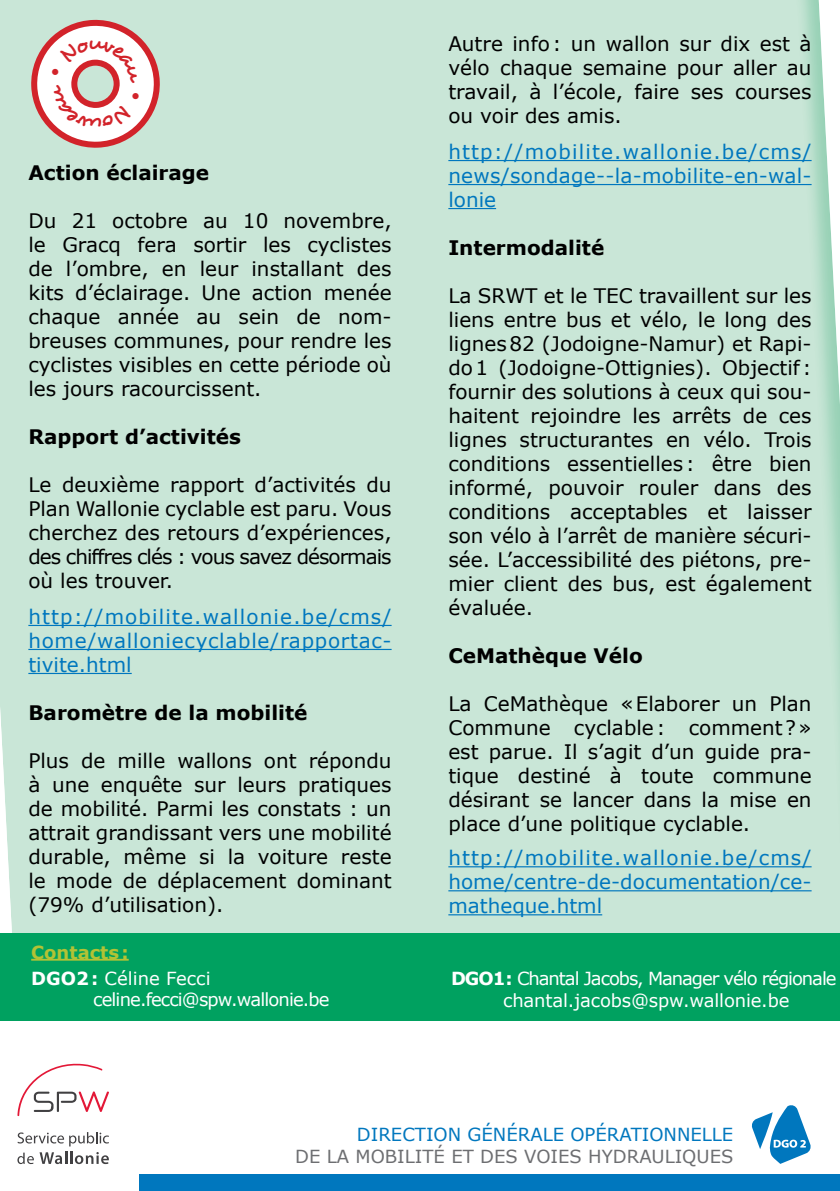
<style>
.page{position:relative;width:840px;height:1191px;background:#fff}
.page>*{position:absolute;margin:0;border:0;box-sizing:border-box;transform-origin:0 0}
.t1{font:25px "Desyrel";color:#d2232a}
.t2{font:20px/24px "Verdana";color:#000;text-align:justify}
.t3{font:20px/24px "Verdana";letter-spacing:.015em;color:#0077be;text-align:justify}
.t4{font:700 20px "Verdana";color:#000}
.t5{font:18px/22px "Verdana";letter-spacing:-.05em;color:#fff;text-align:center}
.t6{font:18px "Verdana";color:#6d6e71}
.t7{font:18px "Verdana";color:#0077be}
.t8{font:18px/26px "Verdana";color:#fff}
.s1{font-weight:700;color:#b3c235}
.s2{font-weight:700}
</style>
<div class="page">
<div style="left:0;top:0;width:839px;height:933px;background:#c9e6d7"></div>
<svg style="left:751px;top:1105px;width:59px;height:58px"></svg>
<svg style="left:17px;top:1063px;width:92px;height:53px"></svg>
<svg style="left:17px;top:1132px;width:92px;height:32px"></svg>
<div style="left:139px;top:1174px;width:700px;height:17px;background:#0077be"></div>
<div style="left:0;top:933px;width:405px;height:87px;background:#00a160"></div>
<hr style="left:31px;top:958px;width:98px;height:2px;background:#b3c235">
<div style="left:394px;top:933px;width:445px;height:87px;background:#00a160"></div>
<hr style="left:28px;top:625px;width:363px;height:1px;background:#0077be">
<hr style="left:28px;top:649px;width:363px;height:1px;background:#0077be">
<hr style="left:28px;top:673px;width:104px;height:1px;background:#0077be">
<hr style="left:448px;top:160px;width:363px;height:1px;background:#0077be">
<hr style="left:448px;top:184px;width:363px;height:1px;background:#0077be">
<hr style="left:448px;top:208px;width:48px;height:1px;background:#0077be">
<hr style="left:448px;top:866px;width:363px;height:1px;background:#0077be">
<hr style="left:448px;top:890px;width:363px;height:1px;background:#0077be">
<hr style="left:448px;top:914px;width:154px;height:1px;background:#0077be">
<svg style="left:28px;top:18px;width:135px;height:131px"></svg>
<p class="t1" style="left:87px;top:26px;width:18px">u</p>
<p class="t1" style="left:103px;top:142px;width:18px;rotate:-180deg">u</p>
<p class="t4" style="left:28px;top:158px;width:182px">Action éclairage</p>
<p class="t2" style="left:28px;top:208px;width:364px">Du 21 octobre au 10 novembre, le Gracq fera sortir les cyclistes de l’ombre, en leur installant des kits d’éclairage. Une action menée chaque année au sein de nom&shy;breuses communes, pour rendre les cyclistes visibles en cette période où les jours racourcissent.</p>
<p class="t4" style="left:28px;top:422px;width:214px">Rapport d’activités</p>
<p class="t2" style="left:28px;top:472px;width:364px">Le deuxième rapport d’activités du Plan Wallonie cyclable est paru. Vous cherchez des retours d’expériences, des chiffres clés : vous savez désormais où les trouver.</p>
<p class="t3" style="left:28px;top:604px;width:364px">http://mobilite.wallonie.be/cms/ home/walloniecyclable/rapportac&shy;tivite.html</p>
<p class="t4" style="left:28px;top:698px;width:280px">Baromètre de la mobilité</p>
<p class="t2" style="left:28px;top:748px;width:364px">Plus de mille wallons ont répondu à une enquête sur leurs pratiques de mobilité. Parmi les constats : un attrait grandissant vers une mobilité durable, même si la voiture reste le mode de déplacement dominant (79% d’utilisation).</p>
<p class="t8" style="left:31px;top:938px;width:181px"><span class="s1">Contacts:<br></span><span class="s2">DGO2:</span> Céline Fecci</p>
<p class="t5" style="left:93px;top:988px;width:238px">celine.fecci@spw.wallonie.be</p>
<p class="t2" style="left:448px;top:31px;width:364px">Autre info: un wallon sur dix est à vélo chaque semaine pour aller au travail, à l’école, faire ses courses ou voir des amis.</p>
<p class="t3" style="left:448px;top:139px;width:364px">http://mobilite.wallonie.be/cms/ news/sondage--la-mobilite-en-wal&shy;lonie</p>
<p class="t4" style="left:448px;top:233px;width:157px">Intermodalité</p>
<p class="t2" style="left:448px;top:283px;width:364px">La SRWT et le TEC travaillent sur les liens entre bus et vélo, le long des lignes82 (Jodoigne-Namur) et Rapi&shy;do1 (Jodoigne-Ottignies). Objectif : fournir des solutions à ceux qui sou&shy;haitent rejoindre les arrêts de ces lignes structurantes en vélo. Trois conditions essentielles: être bien informé, pouvoir rouler dans des conditions acceptables et laisser son vélo à l’arrêt de manière sécuri&shy;sée. L’accessibilité des piétons, pre&shy;mier client des bus, est également évaluée.</p>
<p class="t4" style="left:448px;top:641px;width:196px">CeMathèque Vélo</p>
<p class="t2" style="left:448px;top:691px;width:364px">La CeMathèque «Elaborer un Plan Commune cyclable: comment?» est parue. Il s’agit d’un guide pra&shy;tique destiné à toute commune désirant se lancer dans la mise en place d’une politique cyclable.</p>
<p class="t3" style="left:448px;top:845px;width:364px">http://mobilite.wallonie.be/cms/ home/centre-de-documentation/ce&shy;matheque.html</p>
<p class="t5" style="left:451px;top:966px;width:387px"><span class="s2">DGO1:</span> Chantal Jacobs, Manager vélo régionale chantal.jacobs@spw.wallonie.be</p>
<p class="t7" style="left:357px;top:1122px;width:13px">direction</p>
<p class="t7" style="left:467px;top:1122px;width:63px">générale</p>
<p class="t7" style="left:570px;top:1122px;width:49px">opérationnelle</p>
<p class="t6" style="left:295px;top:1144px;width:73px">delamobilit</p>
<p class="t6" style="left:433px;top:1144px;width:60px">é et des</p>
<p class="t6" style="left:524px;top:1144px;width:13px">voies</p>
<p class="t6" style="left:588px;top:1144px;width:38px">hydrauliques</p>
</div>
